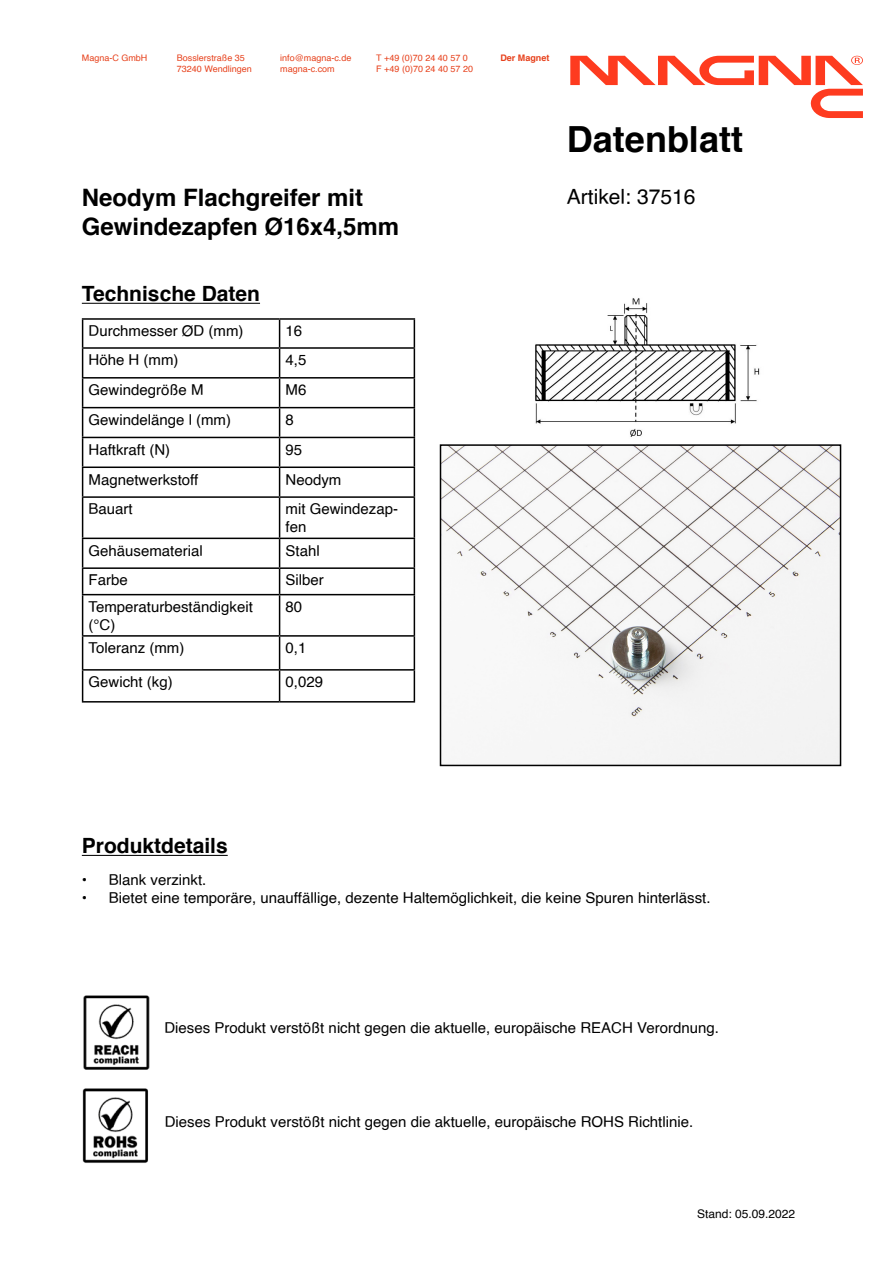
<style>
.page{position:relative;width:893px;height:1263px;background:#fff}
.page>*{position:absolute;margin:0;border:0;box-sizing:border-box;transform-origin:0 0}
.t1{font:700 36px "Helvetica";color:#000}
.t2{font:700 24px/28.8px "Helvetica";color:#000}
.t3{font:700 21px "Helvetica";color:#000}
.t4{font:21px "Helvetica";color:#000}
.t5{font:15px/18px "Helvetica";color:#000}
.t6{font:12px "Helvetica";color:#000}
.t7{font:9px/10.8px "Helvetica";color:#e7411c}
.t8{font:700 9px "Helvetica";color:#e7411c}
</style>
<div class="page">
<img style="left:535px;top:298px;width:225px;height:139px">
<img style="left:443px;top:447px;width:395px;height:316px">
<div style="left:440px;top:444px;width:401px;height:322px;border:2px solid #000"></div>
<hr style="left:82px;top:318px;width:198px;height:2px;background:#000">
<hr style="left:280px;top:318px;width:135px;height:2px;background:#000">
<hr style="left:82px;top:347px;width:198px;height:2px;background:#000">
<hr style="left:280px;top:347px;width:135px;height:2px;background:#000">
<hr style="left:82px;top:377px;width:198px;height:2px;background:#000">
<hr style="left:280px;top:377px;width:135px;height:2px;background:#000">
<hr style="left:82px;top:407px;width:198px;height:1px;background:#000">
<hr style="left:280px;top:407px;width:135px;height:1px;background:#000">
<hr style="left:82px;top:437px;width:198px;height:1px;background:#000">
<hr style="left:280px;top:437px;width:135px;height:1px;background:#000">
<hr style="left:82px;top:466px;width:198px;height:2px;background:#000">
<svg style="left:82px;top:320px;width:1px;height:176px"></svg>
<hr style="left:280px;top:466px;width:135px;height:2px;background:#000">
<svg style="left:279px;top:320px;width:1px;height:176px"></svg>
<svg style="left:414px;top:320px;width:1px;height:176px"></svg>
<hr style="left:82px;top:496px;width:198px;height:2px;background:#000">
<hr style="left:82px;top:498px;width:1px;height:40px;background:#000">
<hr style="left:280px;top:496px;width:135px;height:2px;background:#000">
<hr style="left:279px;top:498px;width:1px;height:40px;background:#000">
<hr style="left:414px;top:498px;width:1px;height:40px;background:#000">
<hr style="left:82px;top:538px;width:198px;height:1px;background:#000">
<hr style="left:280px;top:538px;width:135px;height:1px;background:#000">
<hr style="left:82px;top:567px;width:198px;height:2px;background:#000">
<svg style="left:82px;top:539px;width:1px;height:55px"></svg>
<hr style="left:280px;top:567px;width:135px;height:2px;background:#000">
<svg style="left:279px;top:539px;width:1px;height:55px"></svg>
<svg style="left:414px;top:539px;width:1px;height:55px"></svg>
<hr style="left:82px;top:594px;width:198px;height:1px;background:#000">
<hr style="left:82px;top:595px;width:1px;height:40px;background:#000">
<hr style="left:280px;top:594px;width:135px;height:1px;background:#000">
<hr style="left:279px;top:595px;width:1px;height:40px;background:#000">
<hr style="left:414px;top:595px;width:1px;height:40px;background:#000">
<hr style="left:82px;top:635px;width:198px;height:2px;background:#000">
<hr style="left:82px;top:637px;width:1px;height:32px;background:#000">
<hr style="left:280px;top:635px;width:135px;height:2px;background:#000">
<hr style="left:279px;top:637px;width:1px;height:32px;background:#000">
<hr style="left:414px;top:637px;width:1px;height:32px;background:#000">
<hr style="left:82px;top:669px;width:198px;height:2px;background:#000">
<hr style="left:82px;top:671px;width:1px;height:30px;background:#000">
<hr style="left:280px;top:669px;width:135px;height:2px;background:#000">
<hr style="left:279px;top:671px;width:1px;height:30px;background:#000">
<hr style="left:414px;top:671px;width:1px;height:30px;background:#000">
<hr style="left:82px;top:701px;width:198px;height:1px;background:#000">
<hr style="left:280px;top:701px;width:135px;height:1px;background:#000">
<img style="left:82px;top:995px;width:68px;height:168px">
<svg style="left:570px;top:56px;width:293px;height:62px"></svg>
<hr style="left:82px;top:303px;width:178px;height:1px;background:#000">
<hr style="left:82px;top:855px;width:146px;height:1px;background:#000">
<p class="t7" style="left:82px;top:52px;width:67px">Magna-C GmbH</p>
<p class="t7" style="left:177px;top:52px;width:76px">Bosslerstraße 35<br>73240 Wendlingen</p>
<p class="t7" style="left:280px;top:52px;width:73px">info@magna-c.de magna-c.com</p>
<p class="t7" style="left:376px;top:52px;width:98px">T +49 (0)70 24 40 57 0<br>F +49 (0)70 24 40 57 20</p>
<p class="t8" style="left:500px;top:50px;width:51px">Der Magnet</p>
<h1 class="t1" style="left:567px;top:111px;width:178px">Datenblatt</h1>
<h2 class="t2" style="left:82px;top:183px;width:319px">Neodym Flachgreifer mit<br>Gewindezapfen Ø16x4,5mm</h2>
<h3 class="t4" style="left:567px;top:180px;width:130px">Artikel: 37516</h3>
<h3 class="t3" style="left:82px;top:276px;width:180px">Technische Daten</h3>
<p class="t5" style="left:89px;top:322px;width:156px">Durchmesser ØD (mm)</p>
<p class="t5" style="left:286px;top:322px;width:18px">16</p>
<p class="t5" style="left:89px;top:351px;width:92px">Höhe H (mm)</p>
<p class="t5" style="left:286px;top:351px;width:22px">4,5</p>
<p class="t5" style="left:89px;top:381px;width:117px">Gewindegröße M</p>
<p class="t5" style="left:286px;top:381px;width:22px">M6</p>
<p class="t5" style="left:89px;top:411px;width:144px">Gewindelänge l (mm)</p>
<p class="t5" style="left:286px;top:411px;width:10px">8</p>
<p class="t5" style="left:89px;top:441px;width:83px">Haftkraft (N)</p>
<p class="t5" style="left:286px;top:441px;width:18px">95</p>
<p class="t5" style="left:89px;top:471px;width:111px">Magnetwerkstoff</p>
<p class="t5" style="left:286px;top:471px;width:57px">Neodym</p>
<p class="t5" style="left:89px;top:500px;width:46px">Bauart</p>
<p class="t5" style="left:286px;top:500px;width:114px">mit Gewindezap&shy;fen</p>
<p class="t5" style="left:89px;top:542px;width:116px">Gehäusematerial</p>
<p class="t5" style="left:286px;top:542px;width:36px">Stahl</p>
<p class="t5" style="left:89px;top:572px;width:41px">Farbe</p>
<p class="t5" style="left:286px;top:572px;width:40px">Silber</p>
<p class="t5" style="left:89px;top:598px;width:166px">Temperaturbeständigkeit (°C)</p>
<p class="t5" style="left:286px;top:598px;width:18px">80</p>
<p class="t5" style="left:89px;top:639px;width:97px">Toleranz (mm)</p>
<p class="t5" style="left:286px;top:639px;width:22px">0,1</p>
<p class="t5" style="left:89px;top:673px;width:86px">Gewicht (kg)</p>
<p class="t5" style="left:286px;top:673px;width:39px">0,029</p>
<h3 class="t3" style="left:82px;top:828px;width:147px">Produktdetails</h3>
<p class="t5" style="left:82px;top:871px;width:126px">• Blank verzinkt.</p>
<p class="t5" style="left:82px;top:889px;width:630px">• Bietet eine temporäre, unauffällige, dezente Haltemöglichkeit, die keine Spuren hinterlässt.</p>
<p class="t5" style="left:164px;top:1019px;width:556px">Dieses Produkt verstößt nicht gegen die aktuelle, europäische REACH Verordnung.</p>
<p class="t5" style="left:165px;top:1113px;width:530px">Dieses Produkt verstößt nicht gegen die aktuelle, europäische ROHS Richtlinie.</p>
<p class="t6" style="left:697px;top:1204px;width:100px">Stand: 05.09.2022</p>
</div>
